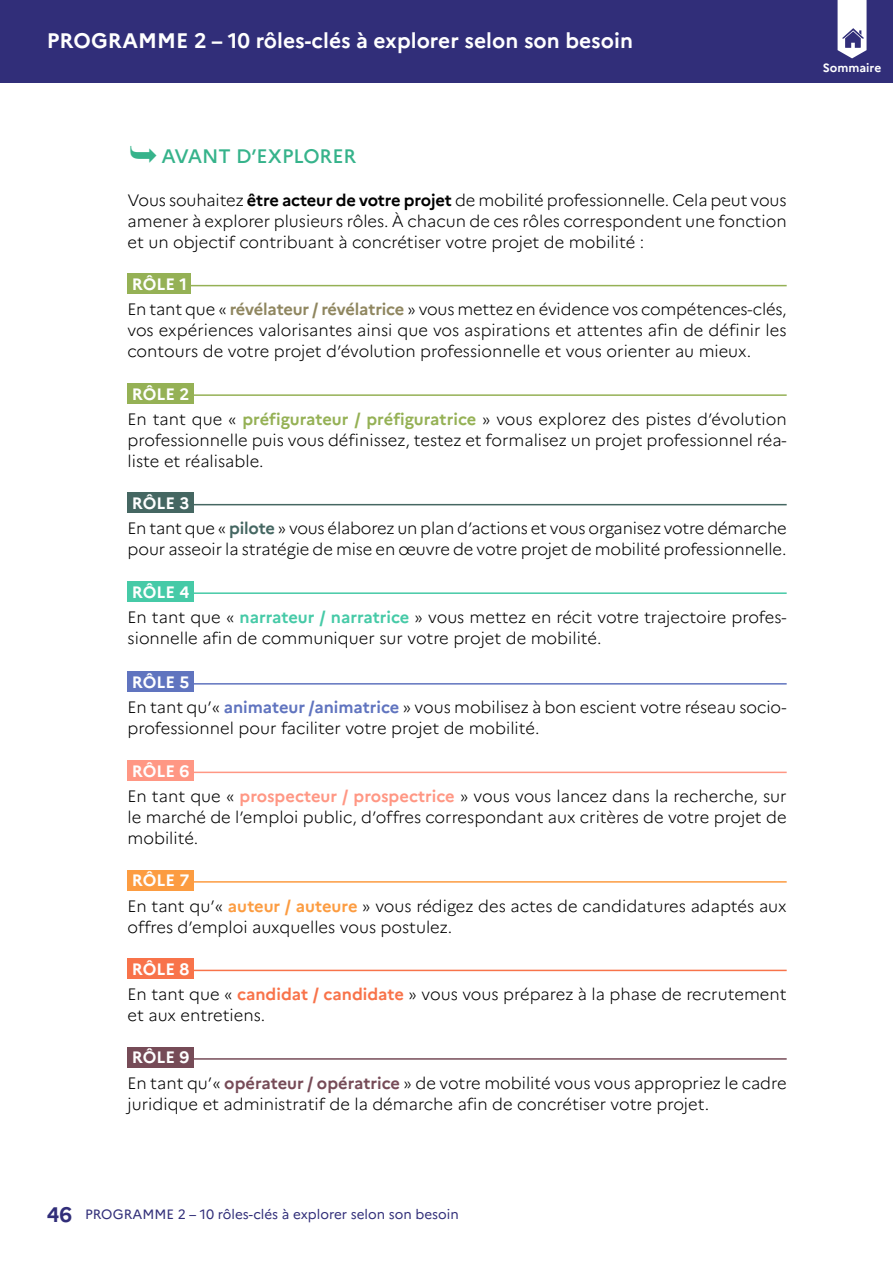
<style>
.page{position:relative;width:893px;height:1263px;background:#fff}
.page>*{position:absolute;margin:0;border:0;box-sizing:border-box;transform-origin:0 0}
.t1{font:700 21px "Marianne";color:#fff}
.t2{font:700 21px "Marianne";color:#312e79}
.t3{font:500 19.5px "Marianne";color:#36b38b}
.t4{font:300 16.5px/25.2px "Marianne";color:#000}
.t5{font:13.5px "Marianne";color:#312e79}
.t6{font:700 12px "Marianne";color:#fff}
.s1{font-weight:700}
.s2{font-weight:700;color:#fff}
.s3{font-weight:700;color:#8f865f}
.s4{font-weight:700;color:#95b155}
.s5{font-weight:700;color:#456762}
.s6{font-weight:700;color:#46caa7}
.s7{font-weight:700;color:#6074bf}
.s8{font-weight:700;color:#ff9784}
.s9{font-weight:700;color:#fc9c41}
.s10{font-weight:700;color:#f8734a}
.s11{font-weight:700;color:#764b57}
</style>
<div class="page">
<div style="left:0;top:0;width:893px;height:83px;background:#312e79"></div>
<div style="left:128px;top:273px;width:63px;height:21px;background:#95b155"></div>
<hr style="left:128px;top:285px;width:659px;height:1px;background:#95b155">
<div style="left:128px;top:383px;width:66px;height:21px;background:#95b155"></div>
<hr style="left:128px;top:394px;width:659px;height:2px;background:#95b155">
<div style="left:128px;top:492px;width:66px;height:21px;background:#456762"></div>
<hr style="left:128px;top:504px;width:659px;height:1px;background:#456762">
<div style="left:128px;top:581px;width:66px;height:21px;background:#46caa7"></div>
<hr style="left:128px;top:592px;width:659px;height:2px;background:#46caa7">
<div style="left:128px;top:672px;width:66px;height:20px;background:#6074bf"></div>
<hr style="left:128px;top:683px;width:659px;height:2px;background:#6074bf">
<div style="left:128px;top:760px;width:66px;height:21px;background:#ff9784"></div>
<hr style="left:128px;top:772px;width:659px;height:1px;background:#ff9784">
<div style="left:128px;top:870px;width:66px;height:20px;background:#fc9c41"></div>
<hr style="left:128px;top:881px;width:659px;height:2px;background:#fc9c41">
<div style="left:128px;top:958px;width:66px;height:21px;background:#f8734a"></div>
<hr style="left:128px;top:970px;width:659px;height:1px;background:#f8734a">
<div style="left:128px;top:1047px;width:66px;height:20px;background:#764b57"></div>
<hr style="left:128px;top:1058px;width:659px;height:2px;background:#764b57">
<svg style="left:838px;top:0;width:28px;height:58px"></svg>
<p class="t1" style="left:47px;top:28px;width:588px">PROGRAMME 2 – 10 rôles-clés à explorer selon son besoin</p>
<p class="t3" style="left:162px;top:145px;width:196px">AVANT D’EXPLORER</p>
<p class="t4" style="left:128px;top:189px;width:661px;line-height:21px;text-align:justify">Vous souhaitez <span class="s1">être acteur de votre projet</span> de mobilité professionnelle. Cela peut vous amener à explorer plusieurs rôles. À chacun de ces rôles correspondent une fonction et un objectif contribuant à concrétiser votre projet de mobilité :</p>
<p class="t4" style="left:128px;top:271px;width:661px"><span class="s2">RÔLE 1<br></span>En tant que « <span class="s3">révélateur / révélatrice</span> » vous mettez en évidence vos compétences-clés,</p>
<p class="t4" style="left:128px;top:320px;width:661px;line-height:21px">vos expériences valorisantes ainsi que vos aspirations et attentes afin de définir les contours de votre projet d’évolution professionnelle et vous orienter au mieux.</p>
<p class="t4" style="left:128px;top:381px;width:661px"><span class="s2">RÔLE 2<br></span>En tant que « <span class="s4">préfigurateur / préfiguratrice</span> » vous explorez des pistes d’évolution</p>
<p class="t4" style="left:128px;top:429px;width:661px;line-height:21px">professionnelle puis vous définissez, testez et formalisez un projet professionnel réa&shy;liste et réalisable.</p>
<p class="t4" style="left:128px;top:490px;width:661px"><span class="s2">RÔLE 3<br></span>En tant que « <span class="s5">pilote</span> » vous élaborez un plan d’actions et vous organisez votre démarche</p>
<p class="t4" style="left:128px;top:537px;width:660px">pour asseoir la stratégie de mise en œuvre de votre projet de mobilité professionnelle.</p>
<p class="t4" style="left:128px;top:579px;width:661px"><span class="s2">RÔLE 4<br></span>En tant que « <span class="s6">narrateur / narratrice</span> » vous mettez en récit votre trajectoire profes-</p>
<p class="t4" style="left:128px;top:625px;width:475px">sionnelle afin de communiquer sur votre projet de mobilité.</p>
<p class="t4" style="left:128px;top:670px;width:661px"><span class="s2">RÔLE 5<br></span>En tant qu’« <span class="s7">animateur /animatrice</span> » vous mobilisez à bon escient votre réseau socio-</p>
<p class="t4" style="left:128px;top:716px;width:413px">professionnel pour faciliter votre projet de mobilité.</p>
<p class="t4" style="left:128px;top:758px;width:661px"><span class="s2">RÔLE 6<br></span>En tant que « <span class="s8">prospecteur / prospectrice</span> » vous vous lancez dans la recherche, sur</p>
<p class="t4" style="left:128px;top:806px;width:660px;line-height:21px">le marché de l’emploi public, d’offres correspondant aux critères de votre projet de mobilité.</p>
<p class="t4" style="left:128px;top:868px;width:661px"><span class="s2">RÔLE 7<br></span>En tant qu’« <span class="s9">auteur / auteure</span> » vous rédigez des actes de candidatures adaptés aux</p>
<p class="t4" style="left:128px;top:914px;width:326px">offres d’emploi auxquelles vous postulez.</p>
<p class="t4" style="left:128px;top:956px;width:661px"><span class="s2">RÔLE 8<br></span>En tant que « <span class="s10">candidat / candidate</span> » vous vous préparez à la phase de recrutement</p>
<p class="t4" style="left:128px;top:1002px;width:139px">et aux entretiens.</p>
<p class="t4" style="left:128px;top:1045px;width:661px"><span class="s2">RÔLE 9<br></span>En tant qu’« <span class="s11">opérateur / opératrice</span> » de votre mobilité vous vous appropriez le cadre</p>
<p class="t4" style="left:128px;top:1091px;width:583px">juridique et administratif de la démarche afin de concrétiser votre projet.</p>
<p class="t6" style="left:823px;top:60px;width:60px">Sommaire</p>
<p class="t2" style="left:47px;top:1202px;width:27px">46</p>
<p class="t5" style="left:85px;top:1206px;width:375px">PROGRAMM E 2 – 10 rôles-clés à explorer selon son besoin</p>
</div>
